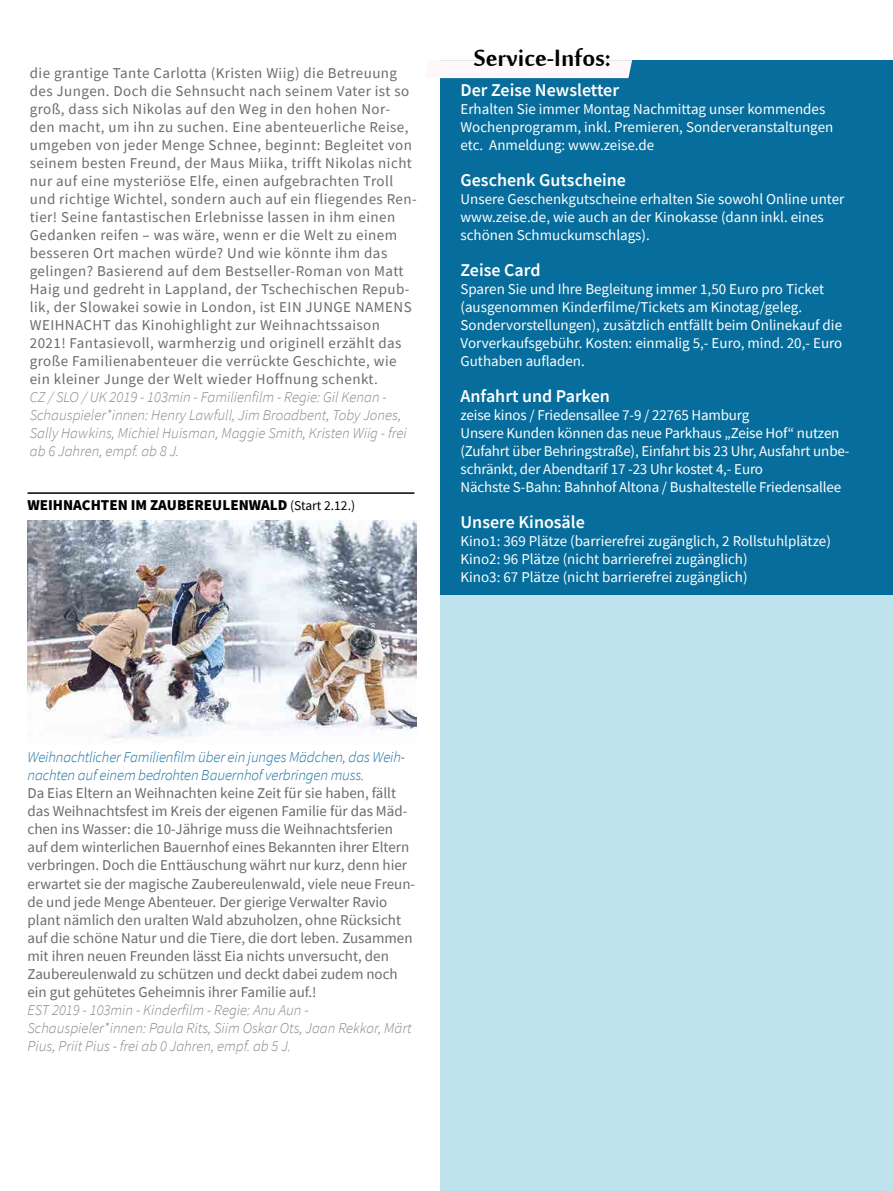
<style>
.page{position:relative;width:893px;height:1191px;background:#fff}
.page>*{position:absolute;margin:0;border:0;box-sizing:border-box;transform-origin:0 0}
.t1{font:36px "Mool Boran";color:#000}
.t2{font:600 18px "Source Sans Pro";color:#fff}
.t3{font:15px/18px "Source Sans Pro";color:#fff}
.t4{font:15px/18px "Source Sans Pro";letter-spacing:.025em;color:#676c6e}
.t5{font:15px/18px "Source Sans Pro";color:#676c6e}
.t6{font:italic 300 15px/18px "Source Sans Pro";color:#818586}
.t7{font:italic 300 15px/18px "Source Sans Pro";letter-spacing:-.01em;color:#166ba1}
.t8{font:900 15px "Source Sans Pro";color:#000}
.s1{font-weight:400;font-size:13.5px}
</style>
<div class="page">
<div style="left:440px;top:60px;width:453px;height:535px;background:#066d9c"></div>
<div style="left:440px;top:60px;width:192px;height:18px;background:#fef8fb"></div>
<div style="left:440px;top:595px;width:453px;height:596px;background:#bee3ed"></div>
<hr style="left:28px;top:492px;width:386px;height:2px;background:#000">
<img style="left:28px;top:520px;width:389px;height:218px">
<p class="t4" style="left:30px;top:64px;width:389px">die grantige Tante Carlotta (Kristen Wiig) die Betreuung des Jungen. Doch die Sehnsucht nach seinem Vater ist so groß, dass sich Nikolas auf den Weg in den hohen Nor&shy;den macht, um ihn zu suchen. Eine abenteuerliche Reise, umgeben von jeder Menge Schnee, beginnt: Begleitet von seinem besten Freund, der Maus Miika, trifft Nikolas nicht nur auf eine mysteriöse Elfe, einen aufgebrachten Troll und richtige Wichtel, sondern auch auf ein fliegendes Ren&shy;tier! Seine fantastischen Erlebnisse lassen in ihm einen Gedanken reifen – was wäre, wenn er die Welt zu einem besseren Ort machen würde? Und wie könnte ihm das gelingen? Basierend auf dem Bestseller-Roman von Matt Haig und gedreht in Lappland, der Tschechischen Repub&shy;lik, der Slowakei sowie in London, ist EIN JUNGE NAMENS WEIHNACHT das Kinohighlight zur Weihnachtssaison 2021! Fantasievoll, warmherzig und originell erzählt das große Familienabenteuer die verrückte Geschichte, wie ein kleiner Junge der Welt wieder Hoffnung schenkt.</p>
<p class="t6" style="left:30px;top:388px;width:378px">CZ / SLO / UK 2019 - 103min - Familienfilm - Regie: Gil Kenan - Schauspieler*innen: Henry Lawfull, Jim Broadbent, Toby Jones, Sally Hawkins, Michiel Huisman, Maggie Smith, Kristen Wiig - frei ab 6 Jahren, empf. ab 8 J.</p>
<p class="t8" style="left:28px;top:495px;width:329px">WEIHNACHTEN IM ZAUBEREULENWALD <span class="s1">(Start 2.12.)</span></p>
<h1 class="t1" style="left:474px;top:33px;width:139px">Service-Infos:</h1>
<p class="t2" style="left:460px;top:78px;width:160px">Der Zeise Newsletter</p>
<p class="t3" style="left:460px;top:100px;width:374px">Erhalten Sie immer Montag Nachmittag unser kommendes<br>Wochenprogramm, inkl. Premieren, Sonderveranstaltungen etc. Anmeldung: www.zeise.de</p>
<p class="t2" style="left:460px;top:168px;width:167px">Geschenk Gutscheine</p>
<p class="t3" style="left:460px;top:190px;width:385px">Unsere Geschenkgutscheine erhalten Sie sowohl Online unter www.zeise.de, wie auch an der Kinokasse (dann inkl. eines schönen Schmuckumschlags).</p>
<p class="t2" style="left:460px;top:258px;width:82px">Zeise Card</p>
<p class="t3" style="left:460px;top:280px;width:383px">Sparen Sie und Ihre Begleitung immer 1,50 Euro pro Ticket (ausgenommen Kinderfilme/Tickets am Kinotag/geleg.<br>Sondervorstellungen), zusätzlich entfällt beim Onlinekauf die Vorverkaufsgebühr. Kosten: einmalig 5,- Euro, mind. 20,- Euro Guthaben aufladen.</p>
<p class="t2" style="left:460px;top:384px;width:151px">Anfahrt und Parken</p>
<p class="t3" style="left:460px;top:406px;width:391px">zeise kinos / Friedensallee 7-9 / 22765 Hamburg<br>Unsere Kunden können das neue Parkhaus „Zeise Hof“ nutzen (Zufahrt über Behringstraße), Einfahrt bis 23 Uhr, Ausfahrt unbe&shy;schränkt, der Abendtarif 17 -23 Uhr kostet 4,- Euro<br>Nächste S-Bahn: Bahnhof Altona / Bushaltestelle Friedensallee</p>
<p class="t2" style="left:460px;top:510px;width:126px">Unsere Kinosäle</p>
<p class="t3" style="left:460px;top:532px;width:372px">Kino1: 369 Plätze (barrierefrei zugänglich, 2 Rollstuhlplätze)<br>Kino2: 96 Plätze (nicht barrierefrei zugänglich)<br>Kino3: 67 Plätze (nicht barrierefrei zugänglich)</p>
<p class="t7" style="left:28px;top:748px;width:379px">Weihnachtlicher Familienfilm über ein junges Mädchen, das Weih&shy;nachten auf einem bedrohten Bauernhof verbringen muss.</p>
<p class="t5" style="left:28px;top:784px;width:389px">Da Eias Eltern an Weihnachten keine Zeit für sie haben, fällt das Weihnachtsfest im Kreis der eigenen Familie für das Mäd&shy;chen ins Wasser: die 10-Jährige muss die Weihnachtsferien auf dem winterlichen Bauernhof eines Bekannten ihrer Eltern verbringen. Doch die Enttäuschung währt nur kurz, denn hier erwartet sie der magische Zaubereulenwald, viele neue Freun&shy;de und jede Menge Abenteuer. Der gierige Verwalter Ravio plant nämlich den uralten Wald abzuholzen, ohne Rücksicht auf die schöne Natur und die Tiere, die dort leben. Zusammen mit ihren neuen Freunden lässt Eia nichts unversucht, den Zaubereulenwald zu schützen und deckt dabei zudem noch ein gut gehütetes Geheimnis ihrer Familie auf.!</p>
<p class="t6" style="left:28px;top:1000px;width:386px">EST 2019 - 103min - Kinderfilm - Regie: Anu Aun -<br>Schauspieler*innen: Paula Rits, Siim Oskar Ots, Jaan Rekkor, Märt<br>Pius, Priit Pius - frei ab 0 Jahren, empf. ab 5 J.</p>
</div>
